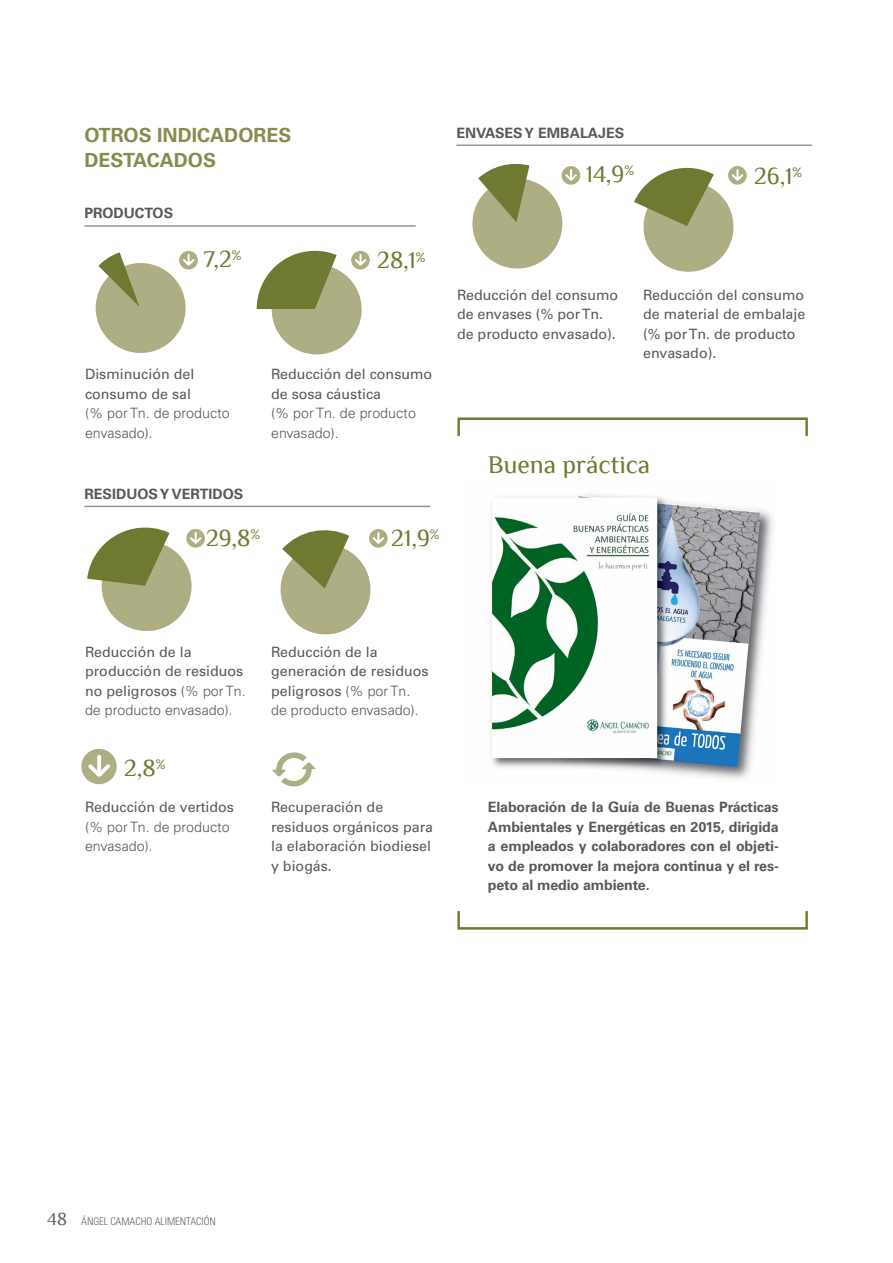
<style>
.page{position:relative;width:893px;height:1263px;background:#fff}
.page>*{position:absolute;margin:0;border:0;box-sizing:border-box;transform-origin:0 0}
.t1{font:25.5px "Philosopher";color:#707932}
.t2{font:24px "Philosopher";color:#707932}
.t3{font:700 19.5px "Univers LT Std";color:#878c4e}
.t4{font:14.25px/19.5px "Univers LT Std";color:#58595b}
.t5{font:700 14.25px/19.5px "Univers LT Std";letter-spacing:-.01em;color:#58595b;text-align:justify}
.t6{font:300 14.25px/19.5px "Univers LT Std";color:#58595b}
.t7{font:300 condensed 10.5px "Univers LT Std";color:#636466}
.s1{font-weight:300}
.s2{font-family:"Philosopher";font-weight:400;font-stretch:normal;font-size:18px}
</style>
<div class="page">
<img style="left:490px;top:494px;width:283px;height:285px">
<hr style="left:84px;top:225px;width:332px;height:2px;background:#939598">
<hr style="left:456px;top:145px;width:356px;height:1px;background:#939598">
<hr style="left:84px;top:506px;width:346px;height:1px;background:#939598">
<div style="left:272px;top:264px;width:90px;height:90px;background:#adae84;border-radius:50%"></div>
<svg style="left:257px;top:251px;width:80px;height:58px"></svg>
<svg style="left:179px;top:251px;width:19px;height:19px"></svg>
<svg style="left:95px;top:252px;width:99px;height:101px"></svg>
<div style="left:562px;top:166px;width:18px;height:19px;background:#adae84;border-radius:50%"></div>
<svg style="left:186px;top:529px;width:19px;height:19px"></svg>
<svg style="left:87px;top:527px;width:114px;height:104px"></svg>
<div style="left:81px;top:749px;width:36px;height:35px;background:#adae84;border-radius:50%"></div>
<svg style="left:88px;top:755px;width:22px;height:22px"></svg>
<svg style="left:369px;top:529px;width:19px;height:19px"></svg>
<svg style="left:280px;top:529px;width:104px;height:106px"></svg>
<svg style="left:351px;top:251px;width:19px;height:19px"></svg>
<svg style="left:355px;top:254px;width:11px;height:12px"></svg>
<svg style="left:728px;top:166px;width:19px;height:19px"></svg>
<svg style="left:272px;top:752px;width:44px;height:34px"></svg>
<svg style="left:472px;top:164px;width:105px;height:105px"></svg>
<svg style="left:634px;top:166px;width:109px;height:106px"></svg>
<svg style="left:457px;top:417px;width:351px;height:19px"></svg>
<svg style="left:457px;top:911px;width:351px;height:19px"></svg>
<h3 class="t3" style="left:84px;top:123px;width:29px">Otros</h3>
<h3 class="t3" style="left:157px;top:123px;width:14px">indicadores</h3>
<h3 class="t3" style="left:84px;top:149px;width:14px">destacados</h3>
<p class="t5" style="left:84px;top:204px;width:90px">PRODUCTOS</p>
<h2 class="t2" style="left:203px;top:246px;width:40px">7,2<sup>%</sup></h2>
<h2 class="t2" style="left:377px;top:248px;width:50px">28,1<sup>%</sup></h2>
<p class="t4" style="left:85px;top:365px;width:111px">Disminución del consumo de sal</p>
<p class="t6" style="left:85px;top:404px;width:146px">(% por Tn. de producto envasado).</p>
<p class="t4" style="left:271px;top:365px;width:163px">Reducción del consumo de sosa cáustica</p>
<p class="t6" style="left:271px;top:403px;width:146px">(% por Tn. de producto envasado).</p>
<p class="t5" style="left:84px;top:484px;width:160px">RESIDUOS Y VERTIDOS</p>
<h2 class="t2" style="left:206px;top:525px;width:55px">29,8<sup>%</sup></h2>
<h2 class="t2" style="left:391px;top:525px;width:50px">21,9<sup>%</sup></h2>
<p class="t5" style="left:456px;top:123px;width:169px">ENVASES Y EMBALAJES</p>
<h2 class="t2" style="left:586px;top:161px;width:50px">14,9<sup>%</sup></h2>
<h2 class="t2" style="left:754px;top:163px;width:49px">26,1<sup>%</sup></h2>
<p class="t4" style="left:457px;top:285px;width:163px">Reducción del consumo de envases (% por Tn. de producto envasado).</p>
<p class="t4" style="left:643px;top:285px;width:164px">Reducción del consumo de material de embalaje (% por Tn. de producto envasado).</p>
<h1 class="t1" style="left:488px;top:451px;width:164px">Buena práctica</h1>
<p class="t4" style="left:85px;top:642px;width:162px">Reducción de la producción de residuos no peligrosos <span class="s1">(% por Tn. de producto envasado).</span></p>
<h2 class="t2" style="left:124px;top:755px;width:43px">2,8<sup>%</sup></h2>
<p class="t4" style="left:85px;top:798px;width:151px">Reducción de vertidos</p>
<p class="t6" style="left:85px;top:817px;width:146px">(% por Tn. de producto envasado).</p>
<p class="t4" style="left:271px;top:642px;width:159px">Reducción de la generación de residuos peligrosos <span class="s1">(% por Tn. de producto envasado).</span></p>
<p class="t4" style="left:271px;top:797px;width:164px">Recuperación de residuos orgánicos para la elaboración biodiesel y biogás.</p>
<p class="t5" style="left:488px;top:798px;width:292px">Elaboración de la Guía de Buenas Prácticas Ambientales y Energéticas en 2015, dirigida a empleados y colaboradores con el objeti&shy;vo de promover la mejora continua y el res&shy;peto al medio ambiente.</p>
<p class="t7" style="left:47px;top:1215px;width:170px"><span class="s2">48</span> ÁNGEL CAMACHO ALIMENTACIÓN</p>
</div>
